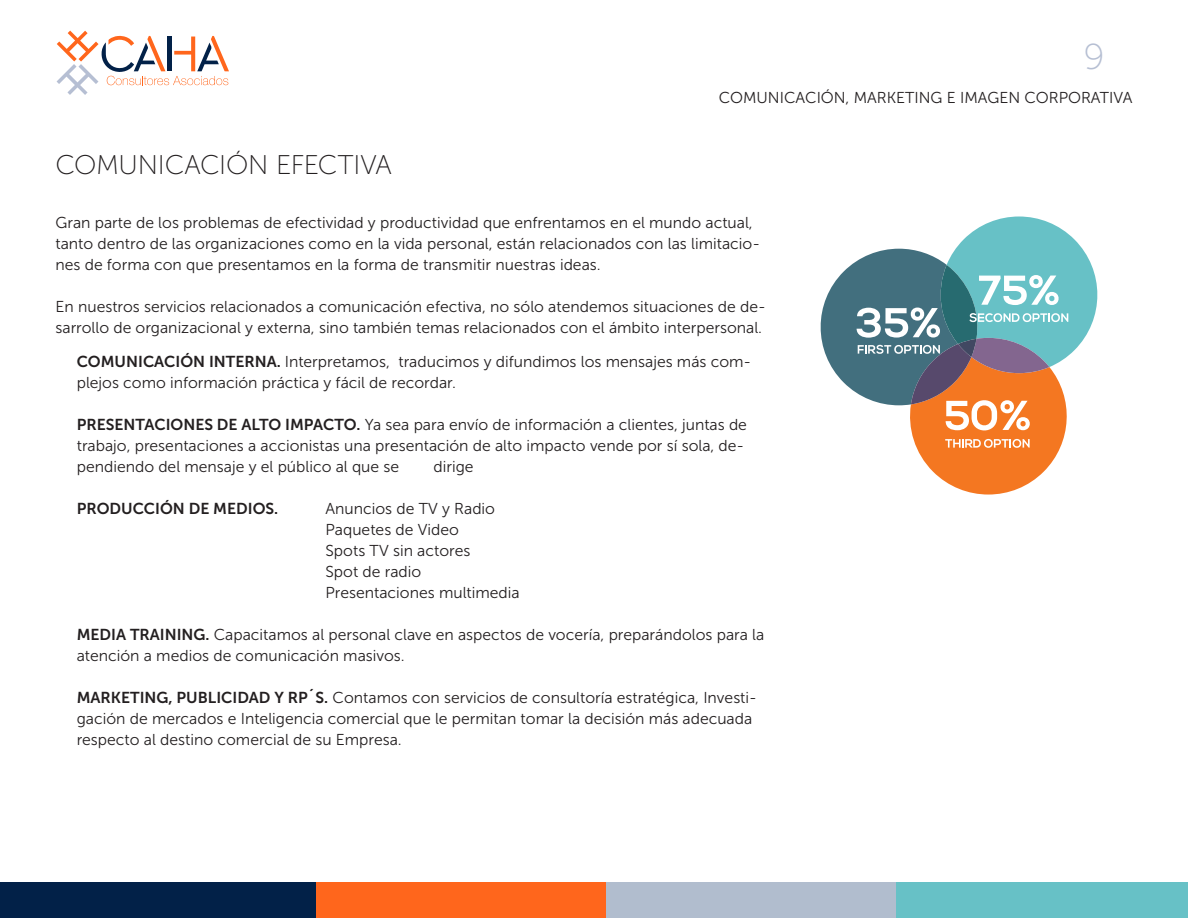
<style>
.page{position:relative;width:1188px;height:918px;background:#fff}
.page>*{position:absolute;margin:0;border:0;box-sizing:border-box;transform-origin:0 0}
.t1{font:36px "Museo Sans 100";color:#b6bfd3}
.t2{font:27px "Museo Sans 100";letter-spacing:-.01em;color:#231f20}
.t3{font:15.75px/21px "Museo Sans 300";color:#231f20}
.t4{font:15.75px "Museo Sans 700";color:#231f20}
.s1{font-family:"Museo Sans 700"}
</style>
<div class="page">
<div style="left:0;top:882px;width:316px;height:36px;background:#022148"></div>
<div style="left:316px;top:882px;width:290px;height:36px;background:#ff661c"></div>
<div style="left:895px;top:882px;width:293px;height:36px;background:#67c1c6"></div>
<div style="left:606px;top:882px;width:289px;height:36px;background:#b1bdce"></div>
<svg style="left:57px;top:31px;width:172px;height:64px"></svg>
<svg style="left:820px;top:216px;width:278px;height:279px"></svg>
<h1 class="t1" style="left:1084px;top:38px;width:23px">9</h1>
<h2 class="t2" style="left:56px;top:150px;width:338px">COMUNICACIÓN EFECTIVA</h2>
<p class="t3" style="left:719px;top:88px;width:415px">COMUNICACIÓN, MARKETING E IMAGEN CORPORATIVA</p>
<p class="t3" style="left:56px;top:212px;width:706px">Gran parte de los problemas de efectividad y productividad que enfrentamos en el mundo actual, tanto dentro de las organizaciones como en la vida personal, están relacionados con las limitacio&shy;nes de forma con que presentamos en la forma de transmitir nuestras ideas.</p>
<p class="t3" style="left:56px;top:296px;width:712px">En nuestros servicios relacionados a comunicación efectiva, no sólo atendemos situaciones de de&shy;sarrollo de organizacional y externa, sino también temas relacionados con el ámbito interpersonal.</p>
<p class="t3" style="left:77px;top:352px;width:676px"><span class="s1">COMUNICACIÓN INTERNA.</span> Interpretamos, traducimos y difundimos los mensajes más com&shy;plejos como información práctica y fácil de recordar.</p>
<p class="t3" style="left:77px;top:415px;width:672px"><span class="s1">PRESENTACIONES DE ALTO IMPACTO.</span> Ya sea para envío de información a clientes, juntas de trabajo, presentaciones a accionistas una presentación de alto impacto vende por sí sola, de&shy;pendiendo del mensaje y el público al que se</p>
<p class="t3" style="left:433px;top:457px;width:42px">dirige</p>
<p class="t4" style="left:77px;top:500px;width:203px">PRODUCCIÓN DE MEDIOS.</p>
<p class="t3" style="left:325px;top:499px;width:196px">Anuncios de TV y Radio<br>Paquetes de Video<br>Spots TV sin actores<br>Spot de radio<br>Presentaciones multimedia</p>
<p class="t3" style="left:77px;top:625px;width:689px"><span class="s1">MEDIA TRAINING.</span> Capacitamos al personal clave en aspectos de vocería, preparándolos para la atención a medios de comunicación masivos.</p>
<p class="t3" style="left:77px;top:688px;width:682px"><span class="s1">MARKETING, PUBLICIDAD Y RP´S.</span> Contamos con servicios de consultoría estratégica, Investi&shy;gación de mercados e Inteligencia comercial que le permitan tomar la decisión más adecuada respecto al destino comercial de su Empresa.</p>
</div>
